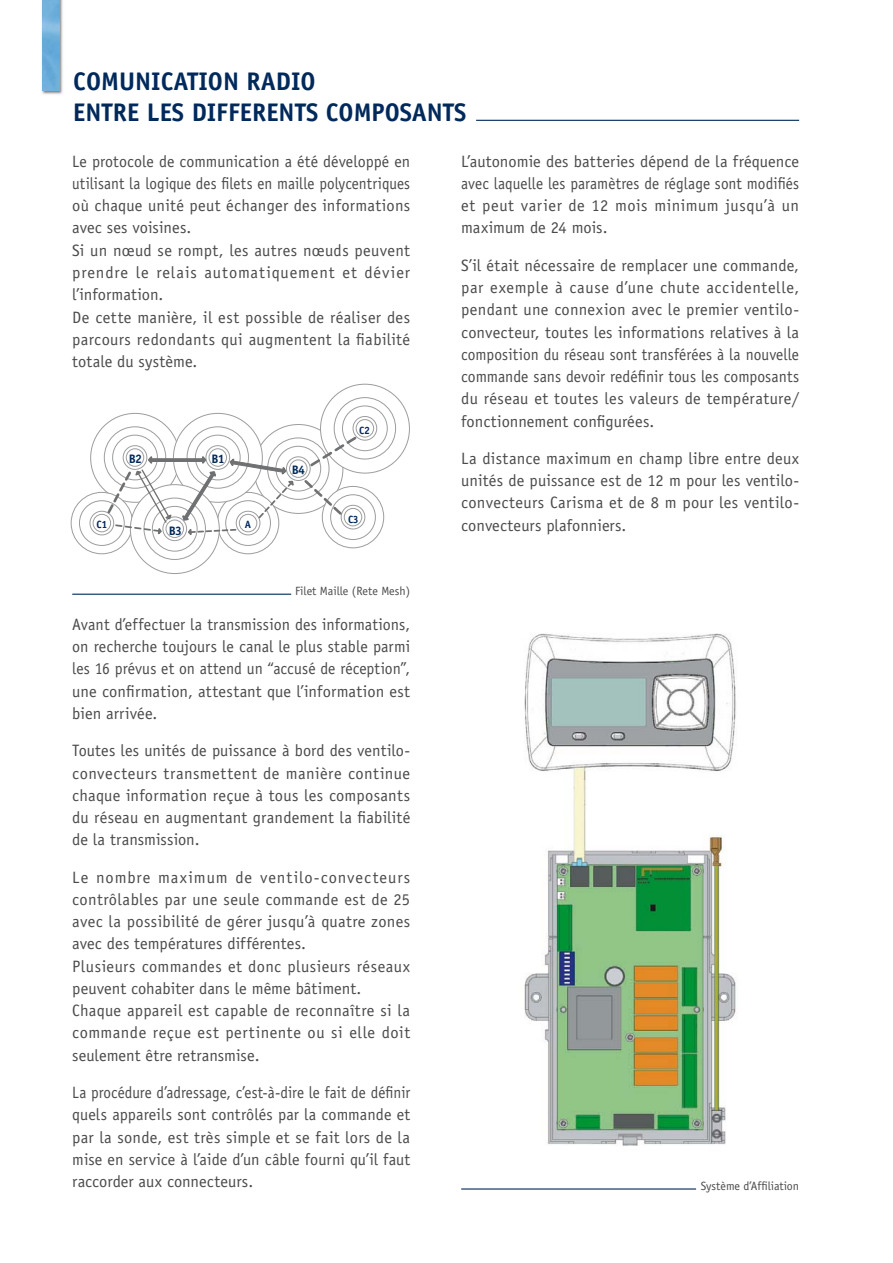
<style>
.page{position:relative;width:893px;height:1263px;background:#fff}
.page>*{position:absolute;margin:0;border:0;box-sizing:border-box;transform-origin:0 0}
.t1{font:700 25.5px/30.6px "Officina Sans";color:#00295b}
.t2{font:16.5px/22.2px "Officina Sans";letter-spacing:.015em;color:#4b4b4d;text-align:justify}
.t3{font:16.5px/22.2px "Officina Sans";letter-spacing:.015em;color:#4b4b4d;text-align:justify;scale:.92 1}
.t4{font:700 12.3px "Officina Sans";letter-spacing:-.05em;color:#00295b}
.t5{font:12px "Officina Sans";color:#4b4b4d}
.t6{font:700 10.5px "Officina Sans";color:#00295b}
</style>
<div class="page">
<img style="left:524px;top:633px;width:212px;height:513px">
<svg style="left:322px;top:486px;width:62px;height:62px"></svg>
<div style="left:71px;top:492px;width:62px;height:62px;border:1px solid #9c9d9f;border-radius:50%"></div>
<div style="left:356px;top:419px;width:18px;height:18px;border:1px solid #9c9d9f;border-radius:50%"></div>
<div style="left:353px;top:416px;width:24px;height:25px;border:1px solid #9c9d9f;border-radius:50%"></div>
<div style="left:342px;top:406px;width:46px;height:45px;border:1px solid #9c9d9f;border-radius:50%"></div>
<div style="left:334px;top:397px;width:62px;height:62px;border:1px solid #9c9d9f;border-radius:50%"></div>
<div style="left:344px;top:508px;width:18px;height:18px;border:1px solid #9c9d9f;border-radius:50%"></div>
<div style="left:341px;top:505px;width:24px;height:24px;border:1px solid #9c9d9f;border-radius:50%"></div>
<div style="left:93px;top:514px;width:18px;height:18px;border:1px solid #9c9d9f;border-radius:50%"></div>
<div style="left:90px;top:511px;width:24px;height:24px;border:1px solid #9c9d9f;border-radius:50%"></div>
<div style="left:79px;top:500px;width:46px;height:46px;border:1px solid #9c9d9f;border-radius:50%"></div>
<img style="left:41px;top:0;width:22px;height:95px">
<svg style="left:59px;top:0;width:1px;height:91px"></svg>
<img style="left:43px;top:0;width:16px;height:91px">
<svg style="left:105px;top:434px;width:254px;height:118px"></svg>
<hr style="left:72px;top:594px;width:219px;height:1px;background:#00295b">
<hr style="left:461px;top:1188px;width:235px;height:2px;background:#00295b">
<hr style="left:476px;top:120px;width:323px;height:1px;background:#00295b">
<h1 class="t1" style="left:73px;top:69px;width:395px">COMUNICATION RADIO<br>ENTRE LES DIFFERENTS COMPOSANTS</h1>
<p class="t2" style="left:72px;top:151px;width:339px;text-align:left">Le protocole de communication a été développé en utilisant la logique des filets en maille polycentriques où chaque unité peut échanger des informations avec ses voisines.<br>Si un nœud se rompt, les autres nœuds peuvent prendre le relais automatiquement et dévier l’information.<br>De cette manière, il est possible de réaliser des parcours redondants qui augmentent la fiabilité totale du système.</p>
<p class="t6" style="left:97px;top:521px;width:12px">C1</p>
<p class="t4" style="left:129px;top:455px;width:15px">B2</p>
<p class="t4" style="left:211px;top:454px;width:15px">B1</p>
<p class="t4" style="left:169px;top:526px;width:15px">B3</p>
<p class="t6" style="left:245px;top:520px;width:8px">A</p>
<p class="t4" style="left:292px;top:465px;width:15px">B4</p>
<p class="t6" style="left:359px;top:426px;width:12px">C2</p>
<p class="t6" style="left:348px;top:515px;width:12px">C3</p>
<p class="t5" style="left:295px;top:586px;width:117px">Filet Maille (Rete Mesh)</p>
<p class="t2" style="left:72px;top:615px;width:339px">Avant d’effectuer la transmission des informations, on recherche toujours le canal le plus stable parmi les 16 prévus et on attend un “accusé de réception”, une confirmation, attestant que l’information est bien arrivée.</p>
<p class="t2" style="left:72px;top:741px;width:340px">Toutes les unités de puissance à bord des ventilo&shy;convecteurs transmettent de manière continue chaque information reçue à tous les composants du réseau en augmentant grandement la fiabilité de la transmission.</p>
<p class="t2" style="left:72px;top:867px;width:339px;text-align:left">Le nombre maximum de ventilo-convecteurs contrôlables par une seule commande est de 25 avec la possibilité de gérer jusqu’à quatre zones avec des températures différentes.<br>Plusieurs commandes et donc plusieurs réseaux peuvent cohabiter dans le même bâtiment.<br>Chaque appareil est capable de reconnaître si la commande reçue est pertinente ou si elle doit seulement être retransmise.</p>
<p class="t3" style="left:72px;top:1083px;width:369px">La procédure d’adressage, c’est-à-dire le fait de définir quels appareils sont contrôlés par la commande et par la sonde, est très simple et se fait lors de la mise en service à l’aide d’un câble fourni qu’il faut raccorder aux connecteurs.</p>
<p class="t2" style="left:461px;top:151px;width:339px">L’autonomie des batteries dépend de la fréquence avec laquelle les paramètres de réglage sont modifiés et peut varier de 12 mois minimum jusqu’à un maximum de 24 mois.</p>
<p class="t2" style="left:461px;top:255px;width:339px">S’il était nécessaire de remplacer une commande, par exemple à cause d’une chute accidentelle, pendant une connexion avec le premier ventilo&shy;convecteur, toutes les informations relatives à la composition du réseau sont transférées à la nouvelle commande sans devoir redéfinir tous les composants du réseau et toutes les valeurs de température/ fonctionnement configurées.</p>
<p class="t2" style="left:461px;top:449px;width:340px">La distance maximum en champ libre entre deux unités de puissance est de 12 m pour les ventilo&shy;convecteurs Carisma et de 8 m pour les ventilo&shy;convecteurs plafonniers.</p>
<p class="t5" style="left:701px;top:1181px;width:100px">Système d’Affiliation</p>
</div>
